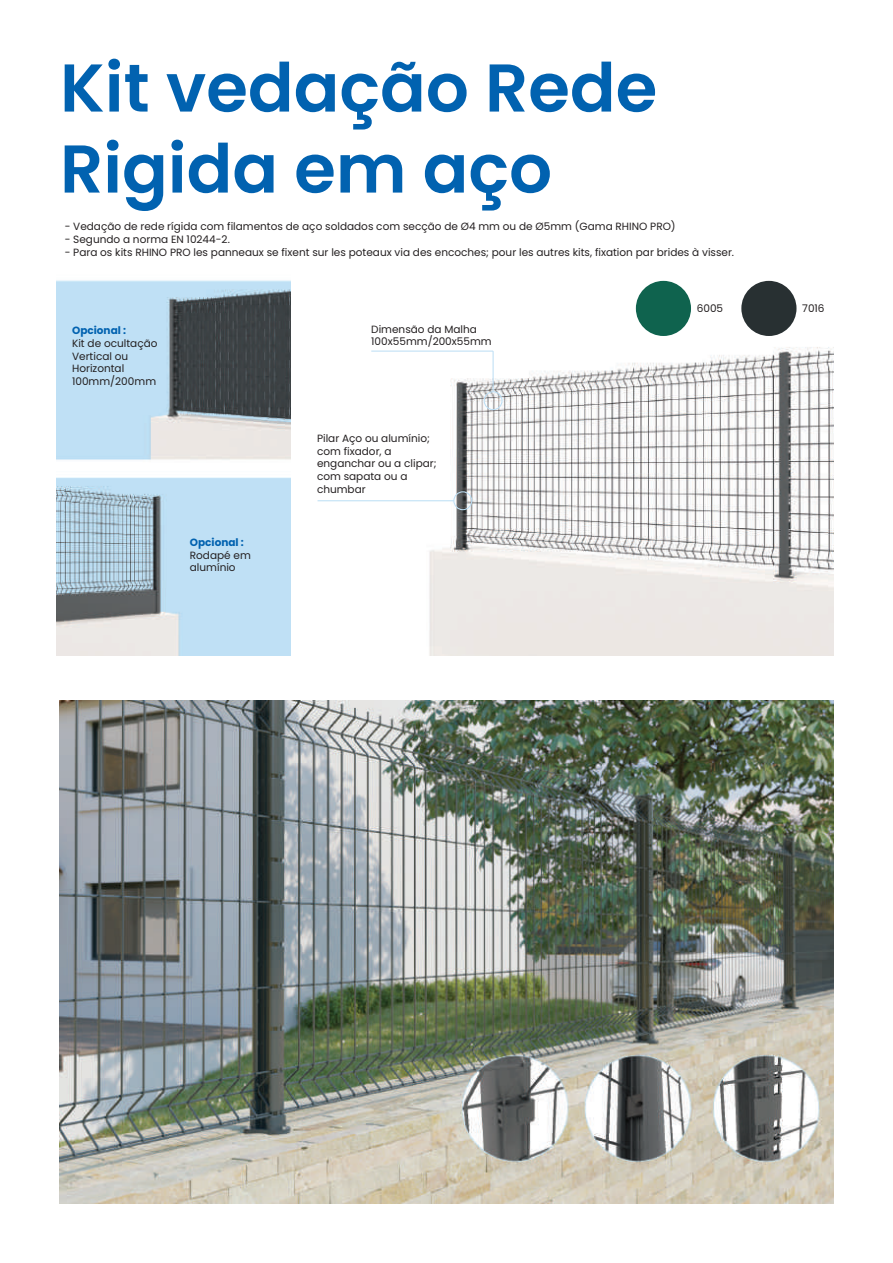
<style>
.page{position:relative;width:893px;height:1263px;background:#fff}
.page>*{position:absolute;margin:0;border:0;box-sizing:border-box;transform-origin:0 0}
.t1{font:600 67.5px/81px "Poppins";color:#0162b0}
.t2{font:10.5px/12.6px "Poppins";color:#231f20}
.t3{font:700 10.5px "Poppins";color:#0162b0}
</style>
<div class="page">
<img style="left:57px;top:280px;width:233px;height:376px">
<img style="left:333px;top:280px;width:500px;height:376px">
<hr style="left:493px;top:351px;width:1px;height:41px;background:#bddff5">
<hr style="left:371px;top:351px;width:122px;height:1px;background:#bddff5">
<div style="left:484px;top:391px;width:19px;height:19px;border:1px solid #bddff5;border-radius:50%"></div>
<hr style="left:318px;top:500px;width:136px;height:1px;background:#bddff5">
<div style="left:453px;top:491px;width:19px;height:19px;border:1px solid #bddff5;border-radius:50%"></div>
<div style="left:741px;top:281px;width:55px;height:55px;background:#283032;border-radius:50%"></div>
<div style="left:636px;top:281px;width:55px;height:55px;background:#0f634e;border-radius:50%"></div>
<img style="left:60px;top:700px;width:773px;height:503px">
<h1 class="t1" style="left:60px;top:48px;width:599px">Kit vedação Rede<br>Rigida em aço</h1>
<p class="t2" style="left:65px;top:220px;width:613px">- Vedação de rede rígida com filamentos de aço soldados com secção de Ø4 mm ou de Ø5mm (Gama RHINO PRO)</p>
<p class="t2" style="left:65px;top:233px;width:167px">- Segundo a norma EN 10244-2.</p>
<p class="t2" style="left:65px;top:246px;width:671px">- Para os kits RHINO PRO les panneaux se fixent sur les poteaux via des encoches; pour les autres kits, fixation par brides à visser.</p>
<p class="t3" style="left:72px;top:325px;width:56px">Opcional :</p>
<p class="t2" style="left:72px;top:337px;width:87px">Kit de ocultação<br>Vertical ou<br>Horizontal<br>100mm/200mm</p>
<p class="t3" style="left:190px;top:536px;width:56px">Opcional :</p>
<p class="t2" style="left:190px;top:549px;width:63px">Rodapé em alumínio</p>
<p class="t2" style="left:371px;top:323px;width:122px">Dimensão da Malha<br>100x55mm/200x55mm</p>
<p class="t2" style="left:317px;top:432px;width:121px">Pilar Aço ou alumínio; com fixador, a enganchar ou a clipar; com sapata ou a chumbar</p>
<p class="t2" style="left:697px;top:302px;width:28px">6005</p>
<p class="t2" style="left:802px;top:302px;width:24px">7016</p>
</div>
